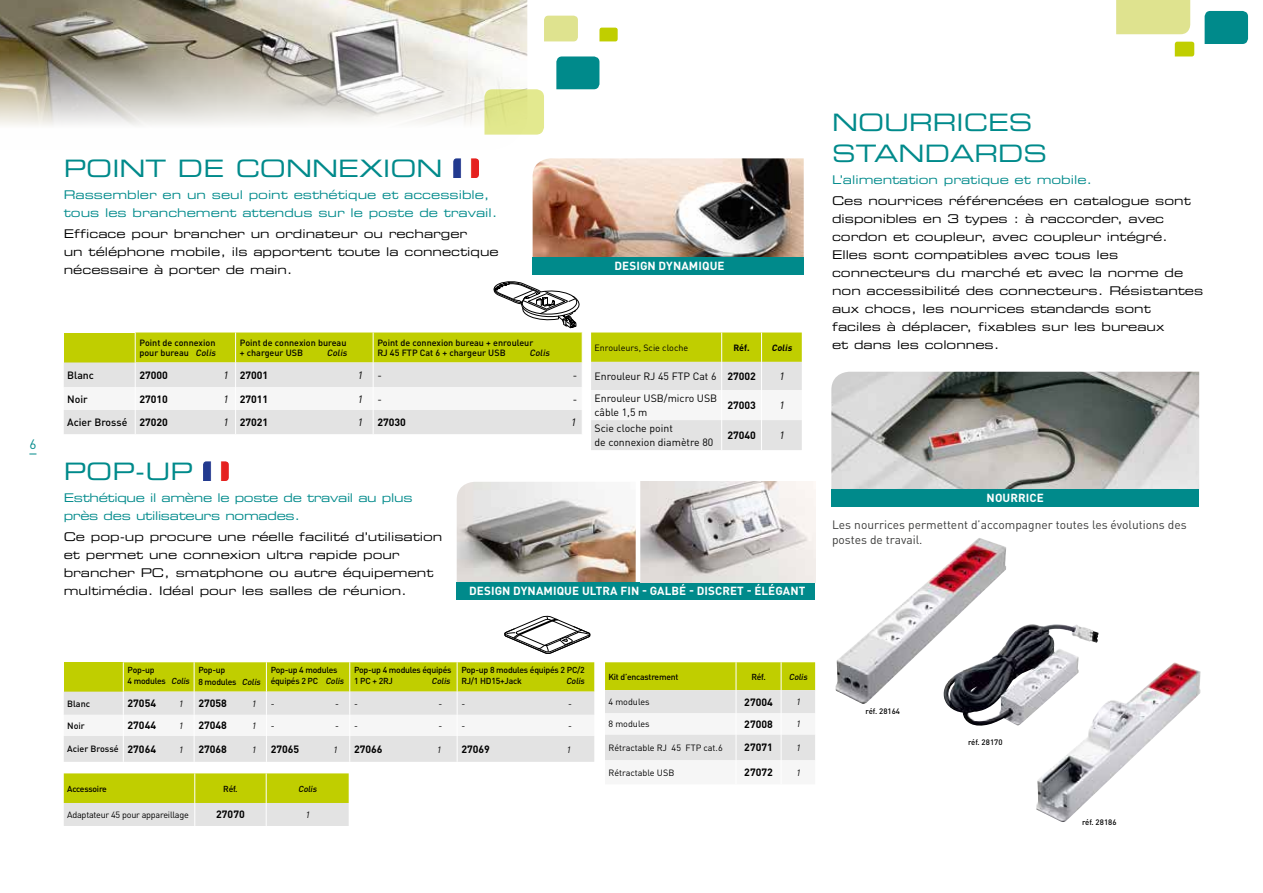
<style>
.page{position:relative;width:1263px;height:893px;background:#fff}
.page>*{position:absolute;margin:0;border:0;box-sizing:border-box;transform-origin:0 0}
.t1{font:24px/31.5px "Eurostile Extended Two";color:#008a8b}
.t2{font:13.5px "DIN Pro";color:#008a8b}
.t3{font:12px/18px "Eurostile Extended Two";color:#000}
.t4{font:12px/18px "Eurostile Extended Two";color:#008a8b}
.t5{font:12px/15px "DIN Pro";color:#3c3c3b}
.t6{font:12px/18px "Eurostile Extended Two";letter-spacing:-.025em;color:#008a8b}
.t7{font:700 11.55px "DIN Pro";letter-spacing:.01em;color:#fff}
.t8{font:700 10.5px "DIN Pro";color:#000}
.t9{font:10.5px/13.5px "DIN Pro";color:#000}
.t10{font:500 10.5px "DIN Pro";color:#000}
.t11{font:italic 10.5px "DIN Pro";color:#000}
.t12{font:500 9px/10.5px "DIN Pro";color:#000}
.t13{font:9px "DIN Pro";color:#000}
.t14{font:9px "DIN Pro";letter-spacing:-.025em;color:#000}
.t15{font:italic 9px "DIN Pro";color:#000}
.t16{font:italic 500 9px "DIN Pro";color:#000}
.t17{font:italic 700 9px "DIN Pro";color:#000}
.t18{font:700 9px "DIN Pro";color:#000}
.t19{font:500 8.7px/10.5px "DIN Pro";letter-spacing:-.025em;color:#000}
.t20{font:italic 500 8.7px "DIN Pro";color:#000}
.t21{font:500 7.8px "DIN Pro";color:#000}
.s1{font-style:italic}
.s2{font-weight:400;font-style:italic}
.s3{font-style:normal}
.s4{font-weight:700}
.s5{font-weight:700;font-size:10.5px}
.s6{font-weight:400;font-style:italic;font-size:9px}
</style>
<div class="page">
<svg style="left:544px;top:16px;width:34px;height:25px"></svg>
<svg style="left:556px;top:56px;width:43px;height:33px"></svg>
<svg style="left:599px;top:28px;width:19px;height:13px"></svg>
<div style="left:1116px;top:0;width:74px;height:34px;background:#dfe38f"></div>
<svg style="left:1204px;top:11px;width:44px;height:33px"></svg>
<svg style="left:1175px;top:42px;width:19px;height:14px"></svg>
<svg style="left:591px;top:332px;width:211px;height:118px"></svg>
<hr style="left:761px;top:390px;width:1px;height:30px;background:#fff">
<hr style="left:761px;top:420px;width:1px;height:30px;background:#fff">
<svg style="left:64px;top:662px;width:530px;height:100px"></svg>
<hr style="left:123px;top:662px;width:1px;height:30px;background:#fff">
<svg style="left:605px;top:662px;width:210px;height:98px"></svg>
<svg style="left:64px;top:773px;width:285px;height:53px;background:#cfd765"></svg>
<img style="left:533px;top:158px;width:271px;height:99px">
<img style="left:0;top:0;width:527px;height:126px">
<img style="left:835px;top:538px;width:171px;height:166px">
<img style="left:943px;top:624px;width:156px;height:102px">
<img style="left:831px;top:372px;width:368px;height:117px">
<div style="left:831px;top:489px;width:368px;height:18px;background:#008a8b"></div>
<div style="left:457px;top:582px;width:358px;height:17px;background:#008a8b"></div>
<img style="left:640px;top:482px;width:175px;height:100px">
<img style="left:457px;top:482px;width:179px;height:100px">
<svg style="left:484px;top:89px;width:60px;height:46px;background:#e0e68f"></svg>
<svg style="left:64px;top:281px;width:519px;height:153px"></svg>
<svg style="left:504px;top:616px;width:86px;height:38px"></svg>
<img style="left:453px;top:158px;width:26px;height:20px">
<img style="left:203px;top:461px;width:26px;height:20px">
<div style="left:533px;top:257px;width:271px;height:17px;background:#008a8b"></div>
<img style="left:1036px;top:662px;width:165px;height:160px">
<p class="t2" style="left:29px;top:435px;width:9px">6</p>
<h1 class="t1" style="left:64px;top:152px;width:380px">POINT DE CONNEXION</h1>
<p class="t4" style="left:64px;top:185px;width:435px">Rassembler en un seul point esthétique et accessible, tous les branchement attendus sur le poste de travail.</p>
<p class="t3" style="left:64px;top:225px;width:436px">Efficace pour brancher un ordinateur ou recharger<br>un téléphone mobile, ils apportent toute la connectique nécessaire à porter de main.</p>
<p class="t7" style="left:614px;top:258px;width:112px">DESIGN DYNAMIQUE</p>
<p class="t12" style="left:139px;top:337px;width:80px">Point de connexion pour bureau <span class="s1">Colis</span></p>
<p class="t12" style="left:240px;top:337px;width:108px">Point de connexion bureau + chargeur USB</p>
<p class="t16" style="left:327px;top:347px;width:24px">Colis</p>
<p class="t12" style="left:377px;top:337px;width:157px">Point de connexion bureau + enrouleur<br>RJ 45 FTP Cat 6 + chargeur USB</p>
<p class="t16" style="left:529px;top:347px;width:24px">Colis</p>
<p class="t10" style="left:67px;top:368px;width:28px">Blanc</p>
<p class="t8" style="left:139px;top:368px;width:30px">27000</p>
<p class="t8" style="left:223px;top:368px;width:47px"><span class="s2">1</span> 27001</p>
<p class="t11" style="left:357px;top:368px;width:26px">1 <span class="s3">-</span></p>
<p class="t9" style="left:573px;top:368px;width:6px">-</p>
<p class="t10" style="left:67px;top:392px;width:22px">Noir</p>
<p class="t8" style="left:139px;top:392px;width:30px">27010</p>
<p class="t8" style="left:223px;top:392px;width:47px"><span class="s2">1</span> 27011</p>
<p class="t11" style="left:357px;top:392px;width:26px">1 <span class="s3">-</span></p>
<p class="t9" style="left:573px;top:392px;width:6px">-</p>
<p class="t10" style="left:67px;top:415px;width:102px">Acier Brossé <span class="s4">27020</span></p>
<p class="t8" style="left:223px;top:415px;width:47px"><span class="s2">1</span> 27021</p>
<p class="t8" style="left:357px;top:415px;width:50px"><span class="s2">1</span> 27030</p>
<p class="t11" style="left:571px;top:415px;width:9px">1</p>
<p class="t13" style="left:594px;top:341px;width:95px">Enrouleurs, Scie cloche</p>
<p class="t18" style="left:733px;top:341px;width:18px">Réf.</p>
<p class="t17" style="left:771px;top:341px;width:24px">Colis</p>
<p class="t9" style="left:594px;top:369px;width:163px">Enrouleur RJ 45 FTP Cat 6 <span class="s4">27002</span></p>
<p class="t11" style="left:779px;top:369px;width:9px">1</p>
<p class="t9" style="left:594px;top:391px;width:124px">Enrouleur USB/micro USB câble 1,5 m</p>
<p class="t8" style="left:727px;top:398px;width:30px">27003</p>
<p class="t11" style="left:779px;top:398px;width:9px">1</p>
<p class="t9" style="left:594px;top:421px;width:120px">Scie cloche point<br>de connexion diamètre 80</p>
<p class="t8" style="left:727px;top:428px;width:30px">27040</p>
<p class="t11" style="left:779px;top:428px;width:9px">1</p>
<h1 class="t1" style="left:64px;top:455px;width:131px">POP-UP</h1>
<p class="t6" style="left:64px;top:488px;width:350px">Esthétique il amène le poste de travail au plus près des utilisateurs nomades.</p>
<p class="t3" style="left:64px;top:528px;width:380px">Ce pop-up procure une réelle facilité d’utilisation et permet une connexion ultra rapide pour brancher PC, smatphone ou autre équipement multimédia. Idéal pour les salles de réunion.</p>
<p class="t7" style="left:469px;top:583px;width:338px">DESIGN DYNAMIQUE ULTRA FIN - GALBÉ - DISCRET - ÉLÉGANT</p>
<h1 class="t1" style="left:832px;top:106px;width:217px">NOURRICES<br>STANDARDS</h1>
<p class="t4" style="left:832px;top:170px;width:262px">L’alimentation pratique et mobile.</p>
<p class="t3" style="left:832px;top:192px;width:373px">Ces nourrices référencées en catalogue sont disponibles en 3 types : à raccorder, avec cordon et coupleur, avec coupleur intégré.<br>Elles sont compatibles avec tous les connecteurs du marché et avec la norme de non accessibilité des connecteurs. Résistantes aux chocs, les nourrices standards sont<br>faciles à déplacer, fixables sur les bureaux<br>et dans les colonnes.</p>
<p class="t7" style="left:987px;top:490px;width:59px">NOURRICE</p>
<p class="t5" style="left:832px;top:517px;width:356px">Les nourrices permettent d’accompagner toutes les évolutions des postes de travail.</p>
<p class="t20" style="left:432px;top:675px;width:22px">Colis</p>
<p class="t19" style="left:461px;top:664px;width:125px">Pop-up 8 modules équipés 2 PC/2<br>RJ/1 HD15+Jack</p>
<p class="t19" style="left:128px;top:664px;width:65px">Pop-up<br>4 modules <span class="s1">Colis</span></p>
<p class="t19" style="left:198px;top:664px;width:65px;line-height:12px">Pop-up<br>8 modules <span class="s1">Colis</span></p>
<p class="t19" style="left:271px;top:664px;width:77px">Pop-up 4 modules équipés 2 PC <span class="s1">Colis</span></p>
<p class="t19" style="left:354px;top:664px;width:99px">Pop-up 4 modules équipés<br>1 PC + 2RJ</p>
<p class="t20" style="left:566px;top:675px;width:22px">Colis</p>
<p class="t12" style="left:67px;top:698px;width:25px">Blanc</p>
<p class="t8" style="left:128px;top:696px;width:30px">27054</p>
<p class="t15" style="left:178px;top:698px;width:8px">1</p>
<p class="t8" style="left:198px;top:696px;width:30px">27058</p>
<p class="t15" style="left:252px;top:698px;width:8px">1</p>
<p class="t13" style="left:271px;top:697px;width:5px">-</p>
<p class="t13" style="left:335px;top:697px;width:24px">- -</p>
<p class="t13" style="left:438px;top:697px;width:28px">- -</p>
<p class="t13" style="left:568px;top:697px;width:5px">-</p>
<p class="t12" style="left:67px;top:720px;width:19px">Noir</p>
<p class="t8" style="left:128px;top:718px;width:30px">27044</p>
<p class="t15" style="left:178px;top:720px;width:8px">1</p>
<p class="t8" style="left:198px;top:718px;width:30px">27048</p>
<p class="t15" style="left:252px;top:720px;width:8px">1</p>
<p class="t13" style="left:271px;top:719px;width:5px">-</p>
<p class="t13" style="left:335px;top:719px;width:24px">- -</p>
<p class="t13" style="left:438px;top:719px;width:28px">- -</p>
<p class="t13" style="left:568px;top:719px;width:5px">-</p>
<p class="t12" style="left:67px;top:743px;width:90px">Acier Brossé <span class="s5">27064</span></p>
<p class="t15" style="left:178px;top:743px;width:8px">1</p>
<p class="t8" style="left:198px;top:742px;width:30px">27068</p>
<p class="t8" style="left:252px;top:742px;width:49px"><span class="s6">1</span> 27065</p>
<p class="t15" style="left:333px;top:743px;width:8px">1</p>
<p class="t8" style="left:354px;top:742px;width:30px">27066</p>
<p class="t15" style="left:436px;top:743px;width:8px">1</p>
<p class="t8" style="left:461px;top:742px;width:30px">27069</p>
<p class="t15" style="left:566px;top:743px;width:8px">1</p>
<p class="t19" style="left:67px;top:783px;width:41px">Accessoire</p>
<p class="t19" style="left:223px;top:783px;width:16px">Réf.</p>
<p class="t20" style="left:298px;top:782px;width:22px">Colis</p>
<p class="t14" style="left:67px;top:808px;width:123px">Adaptateur 45 pour appareillage</p>
<p class="t8" style="left:216px;top:807px;width:30px">27070</p>
<p class="t15" style="left:305px;top:808px;width:8px">1</p>
<p class="t19" style="left:608px;top:671px;width:72px">Kit d’encastrement</p>
<p class="t19" style="left:751px;top:671px;width:16px">Réf.</p>
<p class="t20" style="left:789px;top:670px;width:22px">Colis</p>
<p class="t13" style="left:608px;top:696px;width:43px">4 modules</p>
<p class="t8" style="left:744px;top:695px;width:30px">27004</p>
<p class="t15" style="left:796px;top:696px;width:8px">1</p>
<p class="t13" style="left:608px;top:718px;width:43px">8 modules</p>
<p class="t8" style="left:744px;top:717px;width:30px">27008</p>
<p class="t15" style="left:796px;top:718px;width:8px">1</p>
<p class="t13" style="left:608px;top:741px;width:116px">Rétractable RJ 45 FTP cat.6</p>
<p class="t8" style="left:744px;top:740px;width:30px">27071</p>
<p class="t15" style="left:796px;top:741px;width:8px">1</p>
<p class="t13" style="left:608px;top:766px;width:67px">Rétractable USB</p>
<p class="t8" style="left:744px;top:765px;width:30px">27072</p>
<p class="t15" style="left:796px;top:766px;width:8px">1</p>
<p class="t21" style="left:865px;top:706px;width:36px">réf. 28164</p>
<p class="t21" style="left:968px;top:737px;width:36px">réf. 28170</p>
<p class="t21" style="left:1082px;top:816px;width:36px">réf. 28186</p>
</div>
